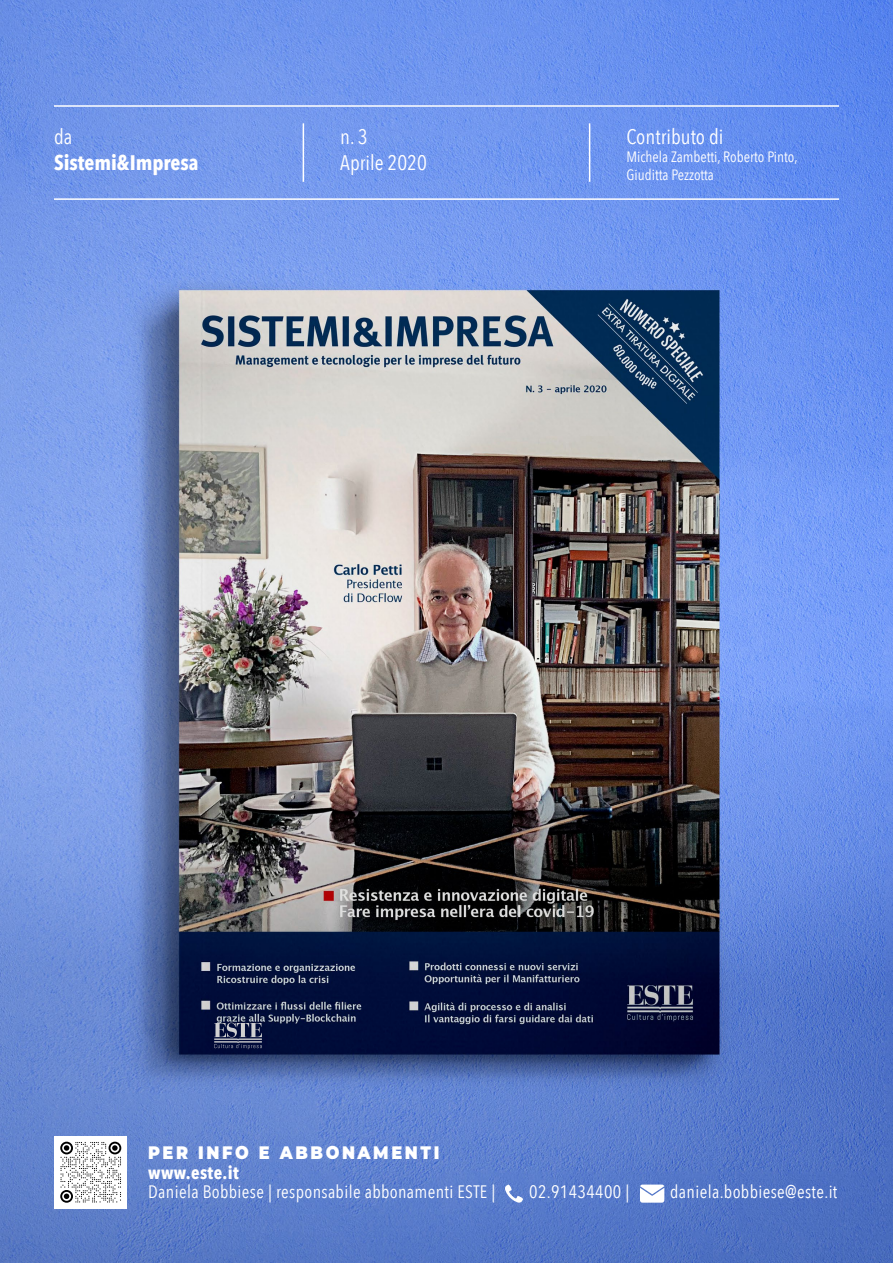
<style>
.page{position:relative;width:893px;height:1263px;background:#fff}
.page>*{position:absolute;margin:0;border:0;box-sizing:border-box;transform-origin:0 0}
.t1{font:21px/25.2px "Avenir Next Condensed";color:#fff}
.t2{font:700 21px "Avenir Next Condensed";color:#fff}
.t3{font:18px "Avenir Next Condensed";letter-spacing:.02em;color:#fff}
.t4{font:900 18px "Montserrat";letter-spacing:.16em;color:#fff;scale:.9 1}
.t5{font:700 18px "Avenir Next Condensed";letter-spacing:.02em;color:#fff}
.t6{font:15px/18px "Avenir Next Condensed";color:#fff}
</style>
<div class="page">
<img style="left:0;top:0;width:893px;height:1263px">
<svg style="left:214px;top:1023px;width:48px;height:26px"></svg>
<hr style="left:54px;top:105px;width:785px;height:2px;background:#fff">
<hr style="left:54px;top:198px;width:785px;height:2px;background:#fff">
<hr style="left:303px;top:123px;width:1px;height:59px;background:#fff">
<hr style="left:589px;top:123px;width:1px;height:59px;background:#fff">
<div style="left:55px;top:1136px;width:72px;height:72px;background:#fff"></div>
<svg style="left:640px;top:1184px;width:24px;height:19px"></svg>
<svg style="left:505px;top:1184px;width:18px;height:19px"></svg>
<svg style="left:60px;top:1142px;width:61px;height:61px"></svg>
<p class="t1" style="left:54px;top:123px;width:20px">da</p>
<p class="t2" style="left:54px;top:149px;width:146px">Sistemi&amp;Impresa</p>
<p class="t1" style="left:340px;top:123px;width:88px">n. 3<br>Aprile 2020</p>
<p class="t1" style="left:626px;top:123px;width:98px">Contributo di</p>
<p class="t6" style="left:626px;top:147px;width:173px">Michela Zambetti, Roberto Pinto,<br>Giuditta Pezzotta</p>
<p class="t4" style="left:148px;top:1139px;width:325px">PER INFO E ABBONAMENTI</p>
<p class="t5" style="left:148px;top:1161px;width:92px">www.este.it</p>
<p class="t3" style="left:148px;top:1176px;width:349px">Daniela Bobbiese | responsabile abbonamenti ESTE |</p>
<p class="t3" style="left:529px;top:1176px;width:102px">02.91434400 |</p>
<p class="t3" style="left:670px;top:1176px;width:169px">daniela.bobbiese@este.it</p>
</div>
